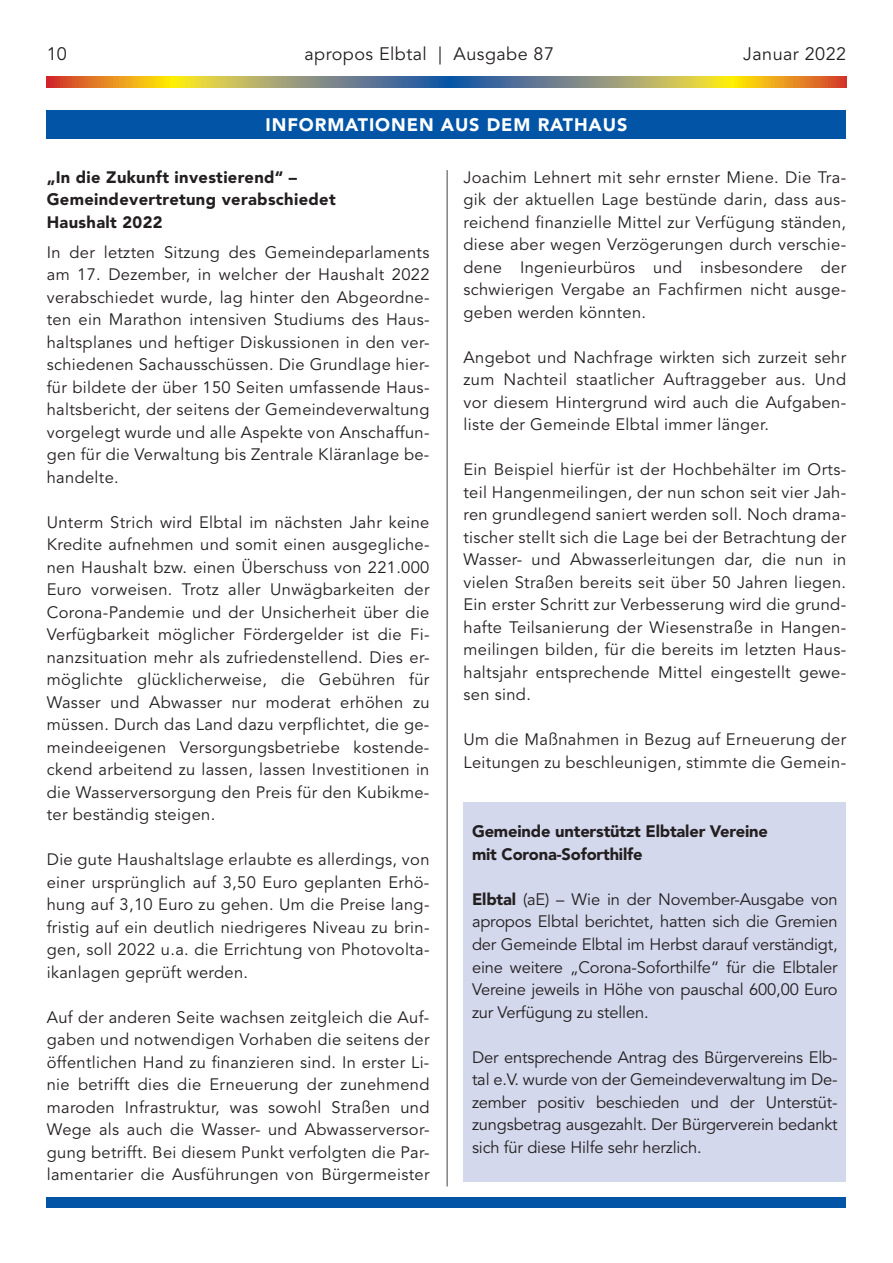
<style>
.page{position:relative;width:893px;height:1263px;background:#fff}
.page>*{position:absolute;margin:0;border:0;box-sizing:border-box;transform-origin:0 0}
.t1{font:18px "Avenir LT Std";letter-spacing:.025em;color:#231f20}
.t2{font:900 18px "Avenir LT Std";letter-spacing:.05em;color:#fff}
.t3{font:16.5px/22.5px "Avenir LT Std";letter-spacing:.02em;color:#231f20;text-align:justify}
.t4{font:900 16.5px/22.5px "Avenir LT Std";letter-spacing:.02em;color:#231f20}
.t5{font:900 16.5px/22.5px "Avenir LT Std";letter-spacing:-.01em;color:#231f20}
.s1{font-weight:900}
</style>
<div class="page">
<svg style="left:47px;top:77px;width:799px;height:10px;background:#a6955c"></svg>
<div style="left:463px;top:802px;width:383px;height:380px;background:#d4d8ec"></div>
<div style="left:47px;top:111px;width:799px;height:28px;background:#0154a6"></div>
<div style="left:47px;top:1197px;width:799px;height:11px;background:#0154a6"></div>
<hr style="left:446px;top:170px;width:2px;height:1016px;background:#808285">
<p class="t1" style="left:47px;top:44px;width:22px">10</p>
<p class="t1" style="left:304px;top:44px;width:251px">apropos Elbtal | Ausgabe 87</p>
<p class="t1" style="left:743px;top:44px;width:104px">Januar 2022</p>
<p class="t2" style="left:266px;top:113px;width:363px">INFORMATIONEN AUS DEM RATHAUS</p>
<p class="t4" style="left:47px;top:166px;width:290px">„In die Zukunft investierend“ –<br>Gemeindevertretung verabschiedet<br>Haushalt 2022</p>
<p class="t3" style="left:47px;top:241px;width:384px">In der letzten Sitzung des Gemeindeparlaments am 17. Dezember, in welcher der Haushalt 2022 verabschiedet wurde, lag hinter den Abgeordne&shy;ten ein Marathon intensiven Studiums des Haus&shy;haltsplanes und heftiger Diskussionen in den ver&shy;schiedenen Sachausschüssen. Die Grundlage hier&shy;für bildete der über 150 Seiten umfassende Haus&shy;haltsbericht, der seitens der Gemeindeverwaltung vorgelegt wurde und alle Aspekte von Anschaffun&shy;gen für die Verwaltung bis Zentrale Kläranlage be&shy;handelte.</p>
<p class="t3" style="left:47px;top:511px;width:384px">Unterm Strich wird Elbtal im nächsten Jahr keine Kredite aufnehmen und somit einen ausgegliche&shy;nen Haushalt bzw. einen Überschuss von 221.000<br>Euro vorweisen. Trotz aller Unwägbarkeiten der Corona-Pandemie und der Unsicherheit über die Verfügbarkeit möglicher Fördergelder ist die Fi&shy;nanzsituation mehr als zufriedenstellend. Dies er&shy;möglichte glücklicherweise, die Gebühren für Wasser und Abwasser nur moderat erhöhen zu müssen. Durch das Land dazu verpflichtet, die ge&shy;meindeeigenen Versorgungsbetriebe kostende&shy;ckend arbeitend zu lassen, lassen Investitionen in die Wasserversorgung den Preis für den Kubikme&shy;ter beständig steigen.</p>
<p class="t3" style="left:47px;top:849px;width:384px">Die gute Haushaltslage erlaubte es allerdings, von einer ursprünglich auf 3,50 Euro geplanten Erhö&shy;hung auf 3,10 Euro zu gehen. Um die Preise lang&shy;fristig auf ein deutlich niedrigeres Niveau zu brin&shy;gen, soll 2022 u.a. die Errichtung von Photovolta&shy;ikanlagen geprüft werden.</p>
<p class="t3" style="left:47px;top:1006px;width:384px">Auf der anderen Seite wachsen zeitgleich die Auf&shy;gaben und notwendigen Vorhaben die seitens der öffentlichen Hand zu finanzieren sind. In erster Li&shy;nie betrifft dies die Erneuerung der zunehmend maroden Infrastruktur, was sowohl Straßen und Wege als auch die Wasser- und Abwasserversor&shy;gung betrifft. Bei diesem Punkt verfolgten die Par&shy;lamentarier die Ausführungen von Bürgermeister</p>
<p class="t3" style="left:463px;top:166px;width:384px">Joachim Lehnert mit sehr ernster Miene. Die Tra&shy;gik der aktuellen Lage bestünde darin, dass aus&shy;reichend finanzielle Mittel zur Verfügung ständen, diese aber wegen Verzögerungen durch verschie&shy;dene Ingenieurbüros und insbesondere der schwierigen Vergabe an Fachfirmen nicht ausge&shy;geben werden könnten.</p>
<p class="t3" style="left:463px;top:346px;width:384px">Angebot und Nachfrage wirkten sich zurzeit sehr zum Nachteil staatlicher Auftraggeber aus. Und vor diesem Hintergrund wird auch die Aufgaben&shy;liste der Gemeinde Elbtal immer länger.</p>
<p class="t3" style="left:463px;top:459px;width:384px">Ein Beispiel hierfür ist der Hochbehälter im Orts&shy;teil Hangenmeilingen, der nun schon seit vier Jah&shy;ren grundlegend saniert werden soll. Noch drama&shy;tischer stellt sich die Lage bei der Betrachtung der Wasser- und Abwasserleitungen dar, die nun in vielen Straßen bereits seit über 50 Jahren liegen.<br>Ein erster Schritt zur Verbesserung wird die grund&shy;hafte Teilsanierung der Wiesenstraße in Hangen&shy;meilingen bilden, für die bereits im letzten Haus&shy;haltsjahr entsprechende Mittel eingestellt gewe&shy;sen sind.</p>
<p class="t3" style="left:463px;top:729px;width:384px">Um die Maßnahmen in Bezug auf Erneuerung der<br>Leitungen zu beschleunigen, stimmte die Gemein-</p>
<p class="t5" style="left:472px;top:820px;width:297px">Gemeinde unterstützt Elbtaler Vereine mit Corona-Soforthilfe</p>
<p class="t3" style="left:472px;top:888px;width:367px"><span class="s1">Elbtal</span> (aE) – Wie in der November-Ausgabe von apropos Elbtal berichtet, hatten sich die Gremien der Gemeinde Elbtal im Herbst darauf verständigt, eine weitere „Corona-Soforthilfe“ für die Elbtaler Vereine jeweils in Höhe von pauschal 600,00 Euro zur Verfügung zu stellen.</p>
<p class="t3" style="left:472px;top:1046px;width:367px">Der entsprechende Antrag des Bürgervereins Elb&shy;tal e.V. wurde von der Gemeindeverwaltung im De&shy;zember positiv beschieden und der Unterstüt&shy;zungsbetrag ausgezahlt. Der Bürgerverein bedankt sich für diese Hilfe sehr herzlich.</p>
</div>
